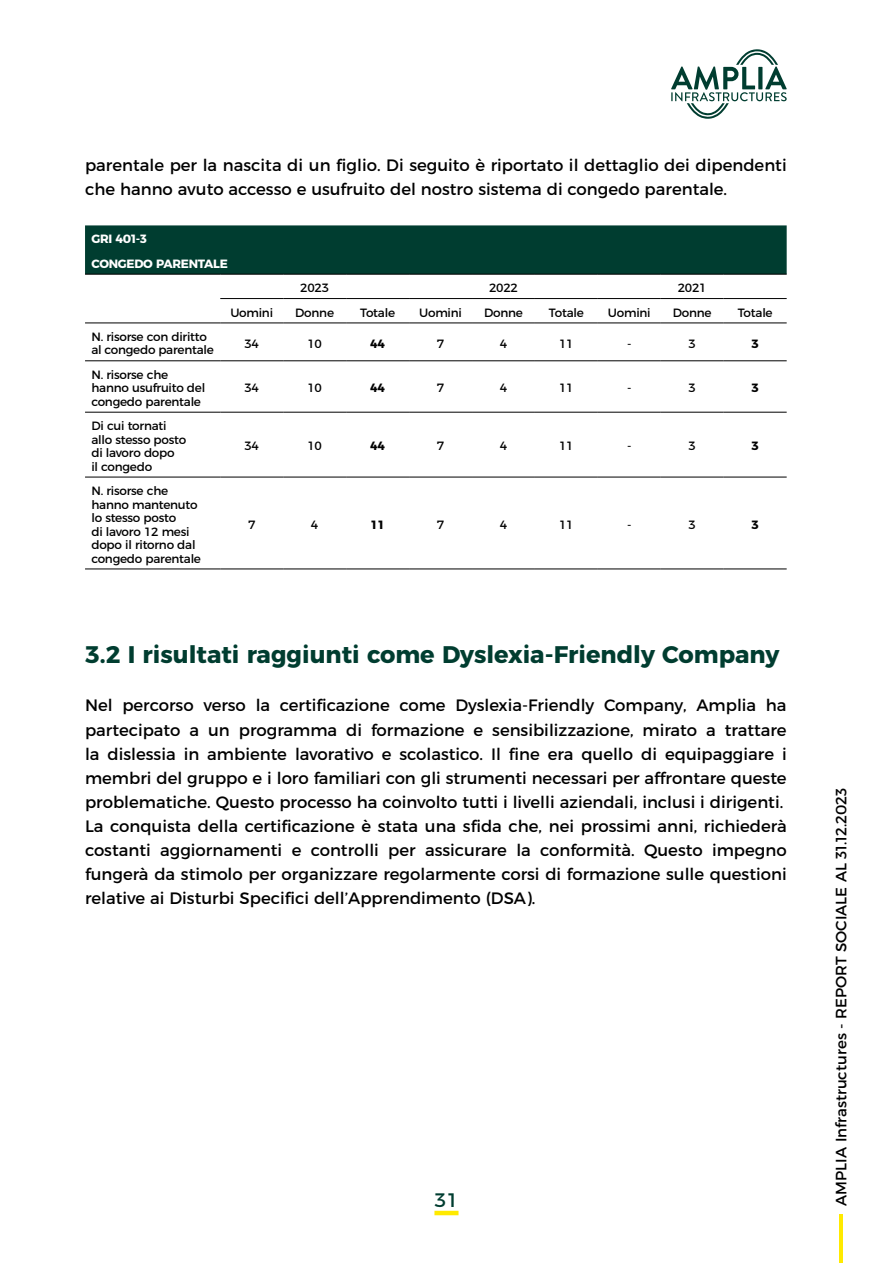
<style>
.page{position:relative;width:893px;height:1263px;background:#fff}
.page>*{position:absolute;margin:0;border:0;box-sizing:border-box;transform-origin:0 0}
.t1{font:700 24px "Montserrat";color:#003d30}
.t2{font:19.5px "Montserrat";color:#003d30}
.t3{font:16.5px/24px "Montserrat";color:#000}
.t4{font:15px "Montserrat";color:#000}
.t5{font:12px/13.5px "Montserrat";letter-spacing:-.02em;color:#000}
.t6{font:700 12px/24.3px "Montserrat";letter-spacing:-.02em;color:#fff}
.t7{font:700 12px "Montserrat";color:#000}
</style>
<div class="page">
<hr style="left:434px;top:1211px;width:24px;height:4px;background:#ffea00">
<svg style="left:671px;top:49px;width:116px;height:70px"></svg>
<hr style="left:840px;top:1214px;width:3px;height:49px;background:#ffea00">
<div style="left:85px;top:225px;width:702px;height:49px;background:#003d30"></div>
<hr style="left:85px;top:274px;width:135px;height:1px;background:#000">
<hr style="left:220px;top:274px;width:63px;height:1px;background:#000">
<hr style="left:283px;top:274px;width:63px;height:1px;background:#000">
<hr style="left:346px;top:274px;width:63px;height:1px;background:#000">
<hr style="left:409px;top:274px;width:63px;height:1px;background:#000">
<hr style="left:472px;top:274px;width:63px;height:1px;background:#000">
<hr style="left:535px;top:274px;width:63px;height:1px;background:#000">
<hr style="left:598px;top:274px;width:63px;height:1px;background:#000">
<hr style="left:661px;top:274px;width:63px;height:1px;background:#000">
<hr style="left:724px;top:274px;width:63px;height:1px;background:#000">
<hr style="left:220px;top:298px;width:63px;height:1px;background:#000">
<hr style="left:283px;top:298px;width:63px;height:1px;background:#000">
<hr style="left:346px;top:298px;width:63px;height:1px;background:#000">
<hr style="left:409px;top:298px;width:63px;height:1px;background:#000">
<hr style="left:472px;top:298px;width:63px;height:1px;background:#000">
<hr style="left:535px;top:298px;width:63px;height:1px;background:#000">
<hr style="left:598px;top:298px;width:63px;height:1px;background:#000">
<hr style="left:661px;top:298px;width:63px;height:1px;background:#000">
<hr style="left:724px;top:298px;width:63px;height:1px;background:#000">
<hr style="left:85px;top:323px;width:135px;height:1px;background:#000">
<hr style="left:220px;top:323px;width:63px;height:1px;background:#000">
<hr style="left:283px;top:323px;width:63px;height:1px;background:#000">
<hr style="left:346px;top:323px;width:63px;height:1px;background:#000">
<hr style="left:409px;top:323px;width:63px;height:1px;background:#000">
<hr style="left:472px;top:323px;width:63px;height:1px;background:#000">
<hr style="left:535px;top:323px;width:63px;height:1px;background:#000">
<hr style="left:598px;top:323px;width:63px;height:1px;background:#000">
<hr style="left:661px;top:323px;width:63px;height:1px;background:#000">
<hr style="left:724px;top:323px;width:63px;height:1px;background:#000">
<hr style="left:85px;top:360px;width:135px;height:1px;background:#000">
<hr style="left:220px;top:360px;width:63px;height:1px;background:#000">
<hr style="left:283px;top:360px;width:63px;height:1px;background:#000">
<hr style="left:346px;top:360px;width:63px;height:1px;background:#000">
<hr style="left:409px;top:360px;width:63px;height:1px;background:#000">
<hr style="left:472px;top:360px;width:63px;height:1px;background:#000">
<hr style="left:535px;top:360px;width:63px;height:1px;background:#000">
<hr style="left:598px;top:360px;width:63px;height:1px;background:#000">
<hr style="left:661px;top:360px;width:63px;height:1px;background:#000">
<hr style="left:724px;top:360px;width:63px;height:1px;background:#000">
<hr style="left:85px;top:412px;width:135px;height:1px;background:#000">
<hr style="left:220px;top:412px;width:63px;height:1px;background:#000">
<hr style="left:283px;top:412px;width:63px;height:1px;background:#000">
<hr style="left:346px;top:412px;width:63px;height:1px;background:#000">
<hr style="left:409px;top:412px;width:63px;height:1px;background:#000">
<hr style="left:472px;top:412px;width:63px;height:1px;background:#000">
<hr style="left:535px;top:412px;width:63px;height:1px;background:#000">
<hr style="left:598px;top:412px;width:63px;height:1px;background:#000">
<hr style="left:661px;top:412px;width:63px;height:1px;background:#000">
<hr style="left:724px;top:412px;width:63px;height:1px;background:#000">
<hr style="left:85px;top:477px;width:135px;height:1px;background:#000">
<hr style="left:220px;top:477px;width:63px;height:1px;background:#000">
<hr style="left:283px;top:477px;width:63px;height:1px;background:#000">
<hr style="left:346px;top:477px;width:63px;height:1px;background:#000">
<hr style="left:409px;top:477px;width:63px;height:1px;background:#000">
<hr style="left:472px;top:477px;width:63px;height:1px;background:#000">
<hr style="left:535px;top:477px;width:63px;height:1px;background:#000">
<hr style="left:598px;top:477px;width:63px;height:1px;background:#000">
<hr style="left:661px;top:477px;width:63px;height:1px;background:#000">
<hr style="left:724px;top:477px;width:63px;height:1px;background:#000">
<hr style="left:85px;top:569px;width:135px;height:1px;background:#000">
<hr style="left:220px;top:569px;width:63px;height:1px;background:#000">
<hr style="left:283px;top:569px;width:63px;height:1px;background:#000">
<hr style="left:346px;top:569px;width:63px;height:1px;background:#000">
<hr style="left:409px;top:569px;width:63px;height:1px;background:#000">
<hr style="left:472px;top:569px;width:63px;height:1px;background:#000">
<hr style="left:535px;top:569px;width:63px;height:1px;background:#000">
<hr style="left:598px;top:569px;width:63px;height:1px;background:#000">
<hr style="left:661px;top:569px;width:63px;height:1px;background:#000">
<hr style="left:724px;top:569px;width:63px;height:1px;background:#000">
<p class="t3" style="left:85px;top:152px;width:703px">parentale per la nascita di un figlio. Di seguito è riportato il dettaglio dei dipendenti che hanno avuto accesso e usufruito del nostro sistema di congedo parentale.</p>
<p class="t6" style="left:91px;top:226px;width:138px">GRI 401-3<br>CONGEDO PARENTALE</p>
<p class="t5" style="left:300px;top:280px;width:30px">2023</p>
<p class="t5" style="left:489px;top:280px;width:30px">2022</p>
<p class="t5" style="left:678px;top:280px;width:30px">2021</p>
<p class="t5" style="left:230px;top:305px;width:44px">Uomini</p>
<p class="t5" style="left:295px;top:305px;width:40px">Donne</p>
<p class="t5" style="left:360px;top:305px;width:36px">Totale</p>
<p class="t5" style="left:419px;top:305px;width:44px">Uomini</p>
<p class="t5" style="left:484px;top:305px;width:40px">Donne</p>
<p class="t5" style="left:549px;top:305px;width:36px">Totale</p>
<p class="t5" style="left:608px;top:305px;width:44px">Uomini</p>
<p class="t5" style="left:673px;top:305px;width:40px">Donne</p>
<p class="t5" style="left:738px;top:305px;width:36px">Totale</p>
<p class="t5" style="left:91px;top:329px;width:124px">N. risorse con diritto al congedo parentale</p>
<p class="t5" style="left:244px;top:336px;width:16px">34</p>
<p class="t5" style="left:307px;top:336px;width:16px">10</p>
<p class="t7" style="left:370px;top:334px;width:16px">44</p>
<p class="t5" style="left:437px;top:336px;width:9px">7</p>
<p class="t5" style="left:500px;top:336px;width:9px">4</p>
<p class="t5" style="left:559px;top:336px;width:16px">11</p>
<p class="t5" style="left:627px;top:336px;width:6px">-</p>
<p class="t5" style="left:689px;top:336px;width:9px">3</p>
<p class="t7" style="left:751px;top:334px;width:8px">3</p>
<p class="t5" style="left:91px;top:367px;width:115px">N. risorse che hanno usufruito del congedo parentale</p>
<p class="t5" style="left:244px;top:380px;width:16px">34</p>
<p class="t5" style="left:307px;top:380px;width:16px">10</p>
<p class="t7" style="left:370px;top:378px;width:16px">44</p>
<p class="t5" style="left:437px;top:380px;width:9px">7</p>
<p class="t5" style="left:500px;top:380px;width:9px">4</p>
<p class="t5" style="left:559px;top:380px;width:16px">11</p>
<p class="t5" style="left:627px;top:380px;width:6px">-</p>
<p class="t5" style="left:689px;top:380px;width:9px">3</p>
<p class="t7" style="left:751px;top:378px;width:8px">3</p>
<p class="t5" style="left:91px;top:418px;width:96px">Di cui tornati allo stesso posto di lavoro dopo<br>il congedo</p>
<p class="t5" style="left:91px;top:483px;width:111px">N. risorse che hanno mantenuto lo stesso posto<br>di lavoro 12 mesi dopo il ritorno dal congedo parentale</p>
<p class="t5" style="left:244px;top:438px;width:16px">34</p>
<p class="t5" style="left:307px;top:438px;width:16px">10</p>
<p class="t7" style="left:370px;top:436px;width:16px">44</p>
<p class="t5" style="left:437px;top:438px;width:9px">7</p>
<p class="t5" style="left:500px;top:438px;width:9px">4</p>
<p class="t5" style="left:559px;top:438px;width:16px">11</p>
<p class="t5" style="left:627px;top:438px;width:6px">-</p>
<p class="t5" style="left:689px;top:438px;width:9px">3</p>
<p class="t7" style="left:751px;top:436px;width:8px">3</p>
<p class="t5" style="left:248px;top:517px;width:9px">7</p>
<p class="t5" style="left:311px;top:517px;width:9px">4</p>
<p class="t7" style="left:370px;top:515px;width:16px">11</p>
<p class="t5" style="left:437px;top:517px;width:9px">7</p>
<p class="t5" style="left:500px;top:517px;width:9px">4</p>
<p class="t5" style="left:559px;top:517px;width:16px">11</p>
<p class="t5" style="left:627px;top:517px;width:6px">-</p>
<p class="t5" style="left:689px;top:517px;width:9px">3</p>
<p class="t7" style="left:751px;top:515px;width:8px">3</p>
<h1 class="t1" style="left:85px;top:635px;width:696px">3.2 I risultati raggiunti come Dyslexia-Friendly Company</h1>
<p class="t3" style="left:85px;top:692px;width:703px">Nel percorso verso la certificazione come Dyslexia-Friendly Company, Amplia ha partecipato a un programma di formazione e sensibilizzazione, mirato a trattare la dislessia in ambiente lavorativo e scolastico. Il fine era quello di equipaggiare i membri del gruppo e i loro familiari con gli strumenti necessari per affrontare queste problematiche. Questo processo ha coinvolto tutti i livelli aziendali, inclusi i dirigenti.<br>La conquista della certificazione è stata una sfida che, nei prossimi anni, richiederà costanti aggiornamenti e controlli per assicurare la conformità. Questo impegno fungerà da stimolo per organizzare regolarmente corsi di formazione sulle questioni relative ai Disturbi Specifici dell’Apprendimento (DSA).</p>
<p class="t2" style="left:434px;top:1184px;width:26px">31</p>
<p class="t4" style="left:829px;top:1205px;width:419px;rotate:-90deg">AMPLIA Infrastructures - REPORT SOCIALE AL 31.12.2023</p>
</div>
